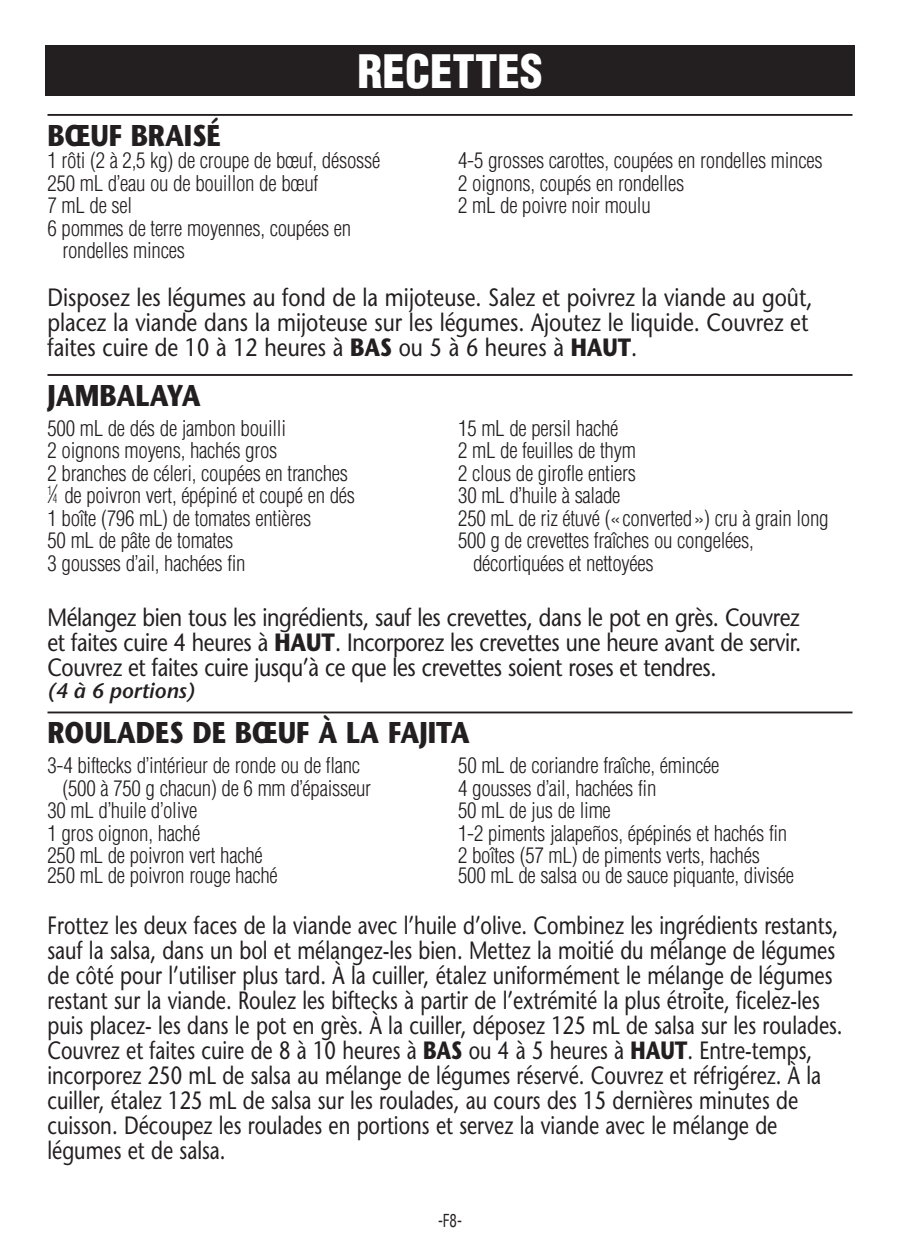
<style>
.page{position:relative;width:900px;height:1260px;background:#fff}
.page>*{position:absolute;margin:0;border:0;box-sizing:border-box;transform-origin:0 0}
.t1{font:900 condensed 45px "Helvetica";color:#fff}
.t2{font:700 30px "Stone Sans";color:#231f20;scale:.85 1}
.t3{font:25px/25px "Stone Sans";color:#231f20;scale:.8 1}
.t4{font:25px/25px "Stone Sans";color:#231f20;scale:.85 1}
.t5{font:300 condensed 21.25px/22.5px "Helvetica";letter-spacing:-.015em;color:#231f20}
.t6{font:21.25px "Stone Sans Sem ITCTT Semi Ita";color:#231f20}
.t7{font:condensed 17.5px "Helvetica";color:#231f20;scale:.85 1}
.s1{font-weight:700}
.s2{font-size:25px}
.s3{font-size:12.5px}
</style>
<div class="page">
<svg style="left:45px;top:45px;width:810px;height:669px"></svg>
<p class="t1" style="left:357px;top:43px;width:187px">RECETTES</p>
<p class="t2" style="left:48px;top:118px;width:205px">BŒUF BRAISÉ</p>
<p class="t5" style="left:48px;top:149px;width:334px">1 rôti (2 à 2,5 kg) de croupe de bœuf, désossé</p>
<p class="t5" style="left:458px;top:149px;width:366px">4-5 grosses carottes, coupées en rondelles minces</p>
<p class="t5" style="left:48px;top:172px;width:272px">250 mL d’eau ou de bouillon de bœuf</p>
<p class="t5" style="left:458px;top:172px;width:228px">2 oignons, coupés en rondelles</p>
<p class="t5" style="left:48px;top:194px;width:86px">7 mL de sel</p>
<p class="t5" style="left:458px;top:194px;width:194px">2 mL de poivre noir moulu</p>
<p class="t5" style="left:62px;top:217px;width:290px;text-indent:-15px">6 pommes de terre moyennes, coupées en rondelles minces</p>
<p class="t4" style="left:48px;top:285px;width:902px">Disposez les légumes au fond de la mijoteuse. Salez et poivrez la viande au goût, placez la viande dans la mijoteuse sur les légumes. Ajoutez le liquide. Couvrez et faites cuire de 10 à 12 heures à <span class="s1">BAS</span> ou 5 à 6 heures à <span class="s1">HAUT</span>.</p>
<p class="t2" style="left:48px;top:378px;width:182px">JAMBALAYA</p>
<p class="t5" style="left:48px;top:417px;width:240px">500 mL de dés de jambon bouilli</p>
<p class="t5" style="left:458px;top:417px;width:162px">15 mL de persil haché</p>
<p class="t5" style="left:47px;top:439px;width:231px">2 oignons moyens, hachés gros</p>
<p class="t5" style="left:458px;top:439px;width:179px">2 mL de feuilles de thym</p>
<p class="t5" style="left:48px;top:462px;width:302px">2 branches de céleri, coupées en tranches</p>
<p class="t5" style="left:458px;top:462px;width:179px">2 clous de girofle entiers</p>
<p class="t5" style="left:48px;top:484px;width:309px"><sup>1</sup><span class="s2">⁄</span><span class="s3">4</span> de poivron vert, épépiné et coupé en dés</p>
<p class="t5" style="left:458px;top:484px;width:164px">30 mL d’huile à salade</p>
<p class="t5" style="left:48px;top:507px;width:265px">1 boîte (796 mL) de tomates entières</p>
<p class="t5" style="left:458px;top:507px;width:372px">250 mL de riz étuvé («converted») cru à grain long</p>
<p class="t5" style="left:48px;top:529px;width:187px">50 mL de pâte de tomates</p>
<p class="t5" style="left:458px;top:529px;width:297px">500 g de crevettes fraîches ou congelées,</p>
<p class="t5" style="left:47px;top:552px;width:200px">3 gousses d’ail, hachées fin</p>
<p class="t5" style="left:473px;top:552px;width:182px">décortiquées et nettoyées</p>
<p class="t4" style="left:47px;top:605px;width:888px;text-align:justify">Mélangez bien tous les ingrédients, sauf les crevettes, dans le pot en grès. Couvrez et faites cuire 4 heures à <span class="s1">HAUT</span>. Incorporez les crevettes une heure avant de servir.<br>Couvrez et faites cuire jusqu’à ce que les crevettes soient roses et tendres.</p>
<p class="t6" style="left:48px;top:674px;width:151px">(4 à 6 portions)</p>
<p class="t2" style="left:48px;top:715px;width:498px">ROULADES DE BŒUF À LA FAJITA</p>
<p class="t5" style="left:48px;top:754px;width:314px">3-4 biftecks d’intérieur de ronde ou de flanc</p>
<p class="t5" style="left:458px;top:754px;width:263px">50 mL de coriandre fraîche, émincée</p>
<p class="t5" style="left:62px;top:777px;width:310px">(500 à 750 g chacun) de 6 mm d’épaisseur</p>
<p class="t5" style="left:458px;top:777px;width:200px">4 gousses d’ail, hachées fin</p>
<p class="t5" style="left:47px;top:799px;width:151px">30 mL d’huile d’olive</p>
<p class="t5" style="left:458px;top:799px;width:154px">50 mL de jus de lime</p>
<p class="t5" style="left:47px;top:822px;width:154px">1 gros oignon, haché</p>
<p class="t5" style="left:458px;top:822px;width:331px">1-2 piments jalapeños, épépinés et hachés fin</p>
<p class="t5" style="left:47px;top:844px;width:217px">250 mL de poivron vert haché</p>
<p class="t5" style="left:458px;top:844px;width:303px">2 boîtes (57 mL) de piments verts, hachés</p>
<p class="t5" style="left:47px;top:864px;width:232px">250 mL de poivron rouge haché</p>
<p class="t5" style="left:458px;top:864px;width:338px">500 mL de salsa ou de sauce piquante, divisée</p>
<p class="t3" style="left:47px;top:913px;width:996px">Frottez les deux faces de la viande avec l’huile d’olive. Combinez les ingrédients restants, sauf la salsa, dans un bol et mélangez-les bien. Mettez la moitié du mélange de légumes de côté pour l’utiliser plus tard. À la cuiller, étalez uniformément le mélange de légumes restant sur la viande. Roulez les biftecks à partir de l’extrémité la plus étroite, ficelez-les puis placez- les dans le pot en grès. À la cuiller, déposez 125 mL de salsa sur les roulades.<br>Couvrez et faites cuire de 8 à 10 heures à <span class="s1">BAS</span> ou 4 à 5 heures à <span class="s1">HAUT</span>. Entre-temps, incorporez 250 mL de salsa au mélange de légumes réservé. Couvrez et réfrigérez. À la cuiller, étalez 125 mL de salsa sur les roulades, au cours des 15 dernières minutes de cuisson. Découpez les roulades en portions et servez la viande avec le mélange de légumes et de salsa.</p>
<p class="t7" style="left:438px;top:1210px;width:30px">-F8-</p>
</div>
